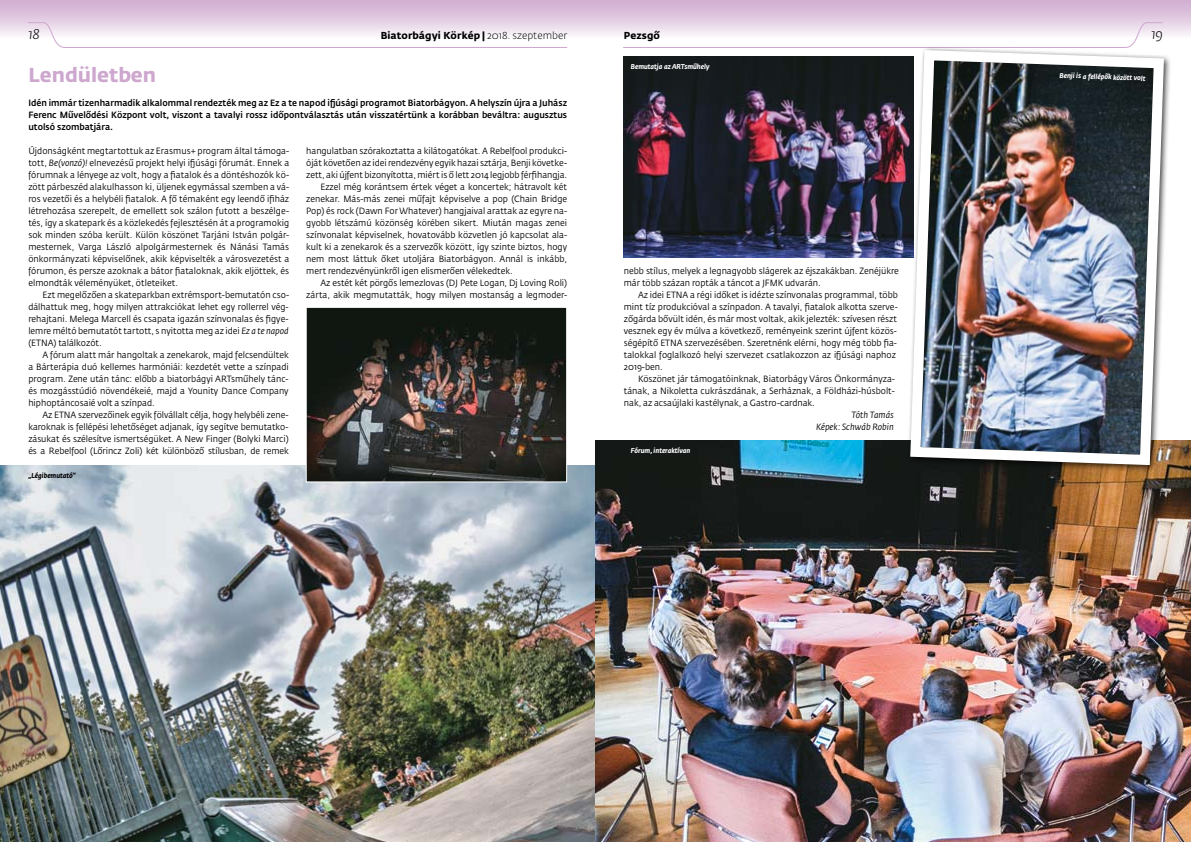
<style>
.page{position:relative;width:1191px;height:842px;background:#fff}
.page>*{position:absolute;margin:0;border:0;box-sizing:border-box;transform-origin:0 0}
.t1{font:700 20px "Fedra Sans Std";color:#cea7ce}
.t2{font:italic 300 14px "Fedra Sans Std";color:#000}
.t3{font:700 10px "Fedra Sans Std";letter-spacing:.005em;color:#000}
.t4{font:9px/12px "Fedra Sans Std";color:#000;text-align:justify;scale:.95 1}
.t5{font:500 9px/12px "Fedra Sans Std";color:#000;text-align:justify;scale:.95 1}
.t6{font:italic 9px/12px "Fedra Sans Std";letter-spacing:.005em;color:#000;text-align:right;scale:.95 1}
.t7{font:italic 700 7px "Fedra Sans Std";color:#fff;scale:.95 1}
.t8{font:italic 700 7px "Fedra Sans Std";color:#000;scale:.95 1}
.s1{font-weight:300}
.s2{font-style:italic}
</style>
<div class="page">
<div style="left:0;top:0;width:1191px;height:38px;background:linear-gradient(to bottom,#cea8ce,#f9f4f9)"></div>
<svg style="left:27px;top:22px;width:541px;height:26px"></svg>
<svg style="left:622px;top:22px;width:541px;height:26px"></svg>
<img style="left:0;top:465px;width:595px;height:377px">
<img style="left:595px;top:440px;width:596px;height:402px">
<img style="left:308px;top:309px;width:257px;height:171px">
<div style="left:306px;top:307px;width:261px;height:175px;border:1px solid #fff"></div>
<img style="left:624px;top:57px;width:281px;height:201px">
<img style="left:905px;top:45px;width:264px;height:425px">
<h2 class="t2" style="left:28px;top:26px;width:13px">18</h2>
<p class="t3" style="left:381px;top:30px;width:188px">Biatorbágyi Körkép | <span class="s1">2018. szeptember</span></p>
<p class="t3" style="left:624px;top:30px;width:38px">Pezsgő</p>
<h2 class="t2" style="left:1151px;top:26px;width:13px">19</h2>
<h1 class="t1" style="left:28px;top:63px;width:129px">Lendületben</h1>
<p class="t5" style="left:28px;top:97px;width:568px">Idén immár tizenharmadik alkalommal rendezték meg az Ez a te napod ifjúsági programot Biatorbágyon. A helyszín újra a Juhász Ferenc Művelődési Központ volt, viszont a tavalyi rossz időpontválasztás után visszatértünk a korábban beváltra: augusztus utolsó szombatjára.</p>
<p class="t4" style="left:28px;top:145px;width:276px">Újdonságként megtartottuk az Erasmus+ program által támoga&shy;tott, <span class="s2">Be(vonzó)!</span> elnevezésű projekt helyi ifjúsági fórumát. Ennek a fórumnak a lényege az volt, hogy a fiatalok és a döntéshozók kö&shy;zött párbeszéd alakulhasson ki, üljenek egymással szemben a vá&shy;ros vezetői és a helybéli fiatalok. A fő témaként egy leendő ifiház létrehozása szerepelt, de emellett sok szálon futott a beszélge&shy;tés, így a skatepark és a közlekedés fejlesztésén át a programokig sok minden szóba került. Külön köszönet Tarjáni István polgár&shy;mesternek, Varga László alpolgármesternek és Nánási Tamás önkormányzati képviselőnek, akik képviselték a városvezetést a fórumon, és persze azoknak a bátor fiataloknak, akik eljöttek, és elmondták véleményüket, ötleteiket.</p>
<p class="t4" style="left:28px;top:289px;width:276px;text-indent:14px">Ezt megelőzően a skateparkban extrémsport-bemutatón cso&shy;dálhattuk meg, hogy milyen attrakciókat lehet egy rollerrel vég&shy;rehajtani. Melega Marcell és csapata igazán színvonalas és figye&shy;lemre méltó bemutatót tartott, s nyitotta meg az idei <span class="s2">Ez a te napod </span>(ETNA) találkozót.</p>
<p class="t4" style="left:28px;top:349px;width:275px;text-indent:14px">A fórum alatt már hangoltak a zenekarok, majd felcsendültek a Bárterápia duó kellemes harmóniái: kezdetét vette a színpadi program. Zene után tánc: előbb a biatorbágyi ARTsműhely tánc&shy;és mozgásstúdió növendékeié, majd a Younity Dance Company hiphoptáncosaié volt a színpad.</p>
<p class="t4" style="left:28px;top:409px;width:275px;text-indent:14px">Az ETNA szervezőinek egyik fölvállalt célja, hogy helybéli zene&shy;karoknak is fellépési lehetőséget adjanak, így segítve bemutatko&shy;zásukat és szélesítve ismertségüket. A New Finger (Bolyki Marci) és a Rebelfool (Lőrincz Zoli) két különböző stílusban, de remek</p>
<p class="t7" style="left:631px;top:62px;width:84px">Bemutatja az ARTsműhely</p>
<p class="t7" style="left:1059px;top:71px;width:93px;rotate:2deg">Benji is a fellépők között volt</p>
<p class="t4" style="left:306px;top:145px;width:276px">hangulatban szórakoztatta a kilátogatókat. A Rebelfool produkci-</p>
<p class="t4" style="left:306px;top:157px;width:276px">óját követően az idei rendezvény egyik hazai sztárja, Benji követke-</p>
<p class="t4" style="left:306px;top:169px;width:276px">zett, aki újfent bizonyította, miért is ő lett 2014 legjobb férfihangja.</p>
<p class="t4" style="left:320px;top:181px;width:261px">Ezzel még korántsem értek véget a koncertek; hátravolt két</p>
<p class="t4" style="left:306px;top:193px;width:276px">zenekar. Más-más zenei műfajt képviselve a pop (Chain Bridge</p>
<p class="t4" style="left:306px;top:205px;width:276px">Pop) és rock (Dawn For Whatever) hangjaival arattak az egyre na-</p>
<p class="t4" style="left:306px;top:217px;width:276px">gyobb létszámú közönség körében sikert. Miután magas zenei</p>
<p class="t4" style="left:306px;top:229px;width:276px">színvonalat képviselnek, hovatovább közvetlen jó kapcsolat ala-</p>
<p class="t4" style="left:306px;top:241px;width:276px">kult ki a zenekarok és a szervezők között, így szinte biztos, hogy</p>
<p class="t4" style="left:306px;top:253px;width:276px">nem most láttuk őket utoljára Biatorbágyon. Annál is inkább,</p>
<p class="t4" style="left:306px;top:265px;width:219px">mert rendezvényünkről igen elismerően vélekedtek.</p>
<p class="t4" style="left:320px;top:277px;width:261px">Az estét két pörgős lemezlovas (DJ Pete Logan, Dj Loving Roli)</p>
<p class="t4" style="left:306px;top:289px;width:276px">zárta, akik megmutatták, hogy milyen mostanság a legmoder-</p>
<p class="t4" style="left:624px;top:265px;width:291px">nebb stílus, melyek a legnagyobb slágerek az éjszakákban. Zenéjükre már több százan ropták a táncot a JFMK udvarán.</p>
<p class="t4" style="left:624px;top:289px;width:290px;text-align:left;text-indent:14px">Az idei ETNA a régi időket is idézte színvonalas programmal, több mint tíz produkcióval a színpadon. A tavalyi, fiatalok alkotta szerve&shy;zőgárda bővült idén, és már most voltak, akik jelezték: szívesen részt vesznek egy év múlva a következő, reményeink szerint újfent közös&shy;ségépítő ETNA szervezésében. Szeretnénk elérni, hogy még több fia&shy;talokkal foglalkozó helyi szervezet csatlakozzon az ifjúsági naphoz 2019-ben.</p>
<p class="t4" style="left:624px;top:373px;width:287px;text-indent:14px">Köszönet jár támogatóinknak, Biatorbágy Város Önkormányza&shy;tának, a Nikoletta cukrászdának, a Serháznak, a Földházi-húsbolt&shy;nak, az acsaújlaki kastélynak, a Gastro-cardnak.</p>
<p class="t6" style="left:816px;top:409px;width:83px">Tóth Tamás<br>Képek: Schwáb Robin</p>
<p class="t7" style="left:631px;top:446px;width:64px">Fórum, interaktívan</p>
<p class="t8" style="left:28px;top:471px;width:51px">„Légibemutató”</p>
</div>
